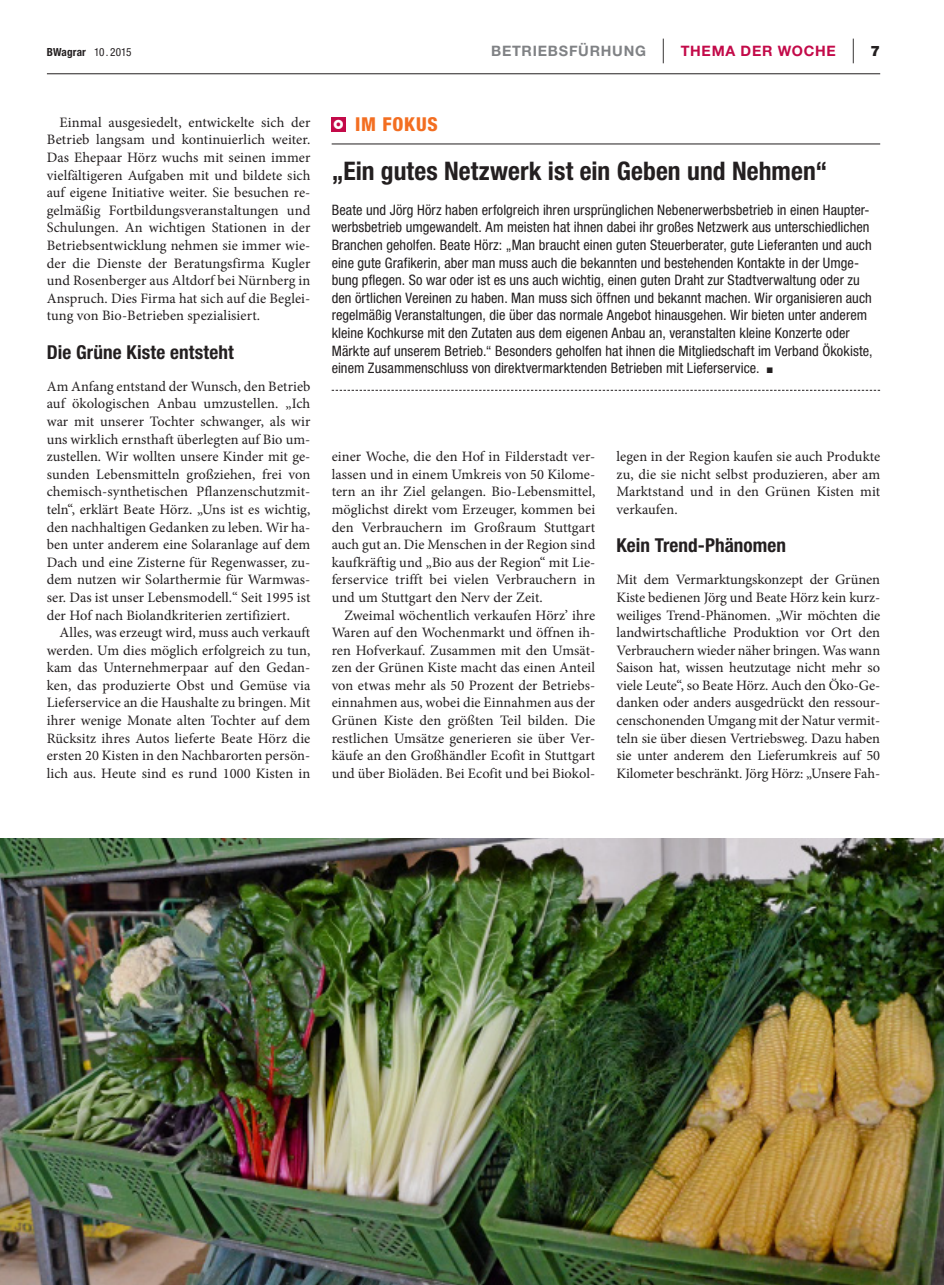
<style>
.page{position:relative;width:944px;height:1285px;background:#fff}
.page>*{position:absolute;margin:0;border:0;box-sizing:border-box;transform-origin:0 0}
.BWA_Info_Head{font:700 condensed 25.65px "Helvetica Neue LT Std";letter-spacing:.005em;color:#231f20}
.BWA_Zwischentitel{font:700 condensed 19.2px "Helvetica Neue LT Std";letter-spacing:.005em;color:#231f20}
.BWA_Info_Stichwort{font:800 condensed 19.2px "Helvetica Neue LT Std";letter-spacing:.04em;color:#f36e21}
.BWA_Grund_mit_Einzug{font:14.4px/17.5px "Minion Pro";letter-spacing:.005em;color:#231f20;text-align:justify}
.BWA_Grund_ohne_Einzu{font:14.4px/17.5px "Minion Pro";color:#231f20;text-align:justify}
.BWA_Info_Grund_Linie{font:condensed 14.4px/17.5px "Helvetica Neue LT Std";letter-spacing:.005em;color:#231f20}
.x_Seitenzahl_rechte{font:700 14.4px "Helvetica Neue LT Std";letter-spacing:.055em;color:#808285}
.t1{font:700 condensed 11.25px "Helvetica Neue LT Std";letter-spacing:.01em;color:#231f20}
.s1{font-weight:400}
.s2{font-weight:100;font-size:24.6px;color:#231f20}
.s3{color:#c30a49}
.s4{font-weight:900;color:#231f20}
</style>
<div class="page">
<hr style="left:47px;top:73px;width:833px;height:1px;background:#231f20">
<img style="left:0;top:838px;width:944px;height:446px">
<hr style="left:332px;top:143px;width:548px;height:1px;background:#231f20">
<svg style="left:332px;top:390px;width:548px;height:1px"></svg>
<div style="left:332px;top:117px;width:14px;height:14px;background:#c30a49"></div>
<p class="t1" style="left:47px;top:46px;width:86px">BWagrar <span class="s1">10 . 2015</span></p>
<p class="x_Seitenzahl_rechte" style="left:491px;top:42px;width:391px">BETRIEBSFÜRHUNG <span class="s2">|</span> <span class="s3">THEMA DER WOCHE</span> <span class="s2">|</span> <span class="s4">7</span></p>
<p class="BWA_Grund_mit_Einzug" style="left:47px;top:113px;width:265px;text-indent:13px">Einmal ausgesiedelt, entwickelte sich der Betrieb langsam und kontinuierlich weiter.<br>Das Ehepaar Hörz wuchs mit seinen immer vielfältigeren Aufgaben mit und bildete sich auf eigene Initiative weiter. Sie besuchen re&shy;gelmäßig Fortbildungsveranstaltungen und Schulungen. An wichtigen Stationen in der Betriebsentwicklung nehmen sie immer wie&shy;der die Dienste der Beratungsfirma Kugler und Rosenberger aus Altdorf bei Nürnberg in Anspruch. Dies Firma hat sich auf die Beglei&shy;tung von Bio-Betrieben spezialisiert.</p>
<p class="BWA_Zwischentitel" style="left:47px;top:340px;width:188px">Die Grüne Kiste entsteht</p>
<p class="BWA_Grund_ohne_Einzu" style="left:47px;top:377px;width:265px">Am Anfang entstand der Wunsch, den Betrieb auf ökologischen Anbau umzustellen. „Ich war mit unserer Tochter schwanger, als wir uns wirklich ernsthaft überlegten auf Bio um&shy;zustellen. Wir wollten unsere Kinder mit ge&shy;sunden Lebensmitteln großziehen, frei von chemisch-synthetischen Pflanzenschutzmit&shy;teln“, erklärt Beate Hörz. „Uns ist es wichtig, den nachhaltigen Gedanken zu leben. Wir ha&shy;ben unter anderem eine Solaranlage auf dem Dach und eine Zisterne für Regenwasser, zu&shy;dem nutzen wir Solarthermie für Warmwas&shy;ser. Das ist unser Lebensmodell.“ Seit 1995 ist der Hof nach Biolandkriterien zertifiziert.</p>
<p class="BWA_Grund_mit_Einzug" style="left:47px;top:623px;width:265px;text-indent:13px">Alles, was erzeugt wird, muss auch verkauft werden. Um dies möglich erfolgreich zu tun, kam das Unternehmerpaar auf den Gedan&shy;ken, das produzierte Obst und Gemüse via Lieferservice an die Haushalte zu bringen. Mit ihrer wenige Monate alten Tochter auf dem Rücksitz ihres Autos lieferte Beate Hörz die ersten 20 Kisten in den Nachbarorten persön&shy;lich aus. Heute sind es rund 1000 Kisten in</p>
<p class="BWA_Info_Stichwort" style="left:355px;top:112px;width:84px">IM FOKUS</p>
<p class="BWA_Info_Head" style="left:332px;top:155px;width:497px">„Ein gutes Netzwerk ist ein Geben und Nehmen“</p>
<p class="BWA_Info_Grund_Linie" style="left:332px;top:201px;width:543px">Beate und Jörg Hörz haben erfolgreich ihren ursprünglichen Nebenerwerbsbetrieb in einen Haupter&shy;werbsbetrieb umgewandelt. Am meisten hat ihnen dabei ihr großes Netzwerk aus unterschiedlichen Branchen geholfen. Beate Hörz: „Man braucht einen guten Steuerberater, gute Lieferanten und auch eine gute Grafikerin, aber man muss auch die bekannten und bestehenden Kontakte in der Umge&shy;bung pflegen. So war oder ist es uns auch wichtig, einen guten Draht zur Stadtverwaltung oder zu den örtlichen Vereinen zu haben. Man muss sich öffnen und bekannt machen. Wir organisieren auch regelmäßig Veranstaltungen, die über das normale Angebot hinausgehen. Wir bieten unter anderem kleine Kochkurse mit den Zutaten aus dem eigenen Anbau an, veranstalten kleine Konzerte oder Märkte auf unserem Betrieb.“ Besonders geholfen hat ihnen die Mitgliedschaft im Verband Ökokiste, einem Zusammenschluss von direktvermarktenden Betrieben mit Lieferservice. ■</p>
<p class="BWA_Grund_mit_Einzug" style="left:332px;top:448px;width:265px">einer Woche, die den Hof in Filderstadt ver&shy;lassen und in einem Umkreis von 50 Kilome&shy;tern an ihr Ziel gelangen. Bio-Lebensmittel, möglichst direkt vom Erzeuger, kommen bei den Verbrauchern im Großraum Stuttgart auch gut an. Die Menschen in der Region sind kaufkräftig und „Bio aus der Region“ mit Lie&shy;ferservice trifft bei vielen Verbrauchern in und um Stuttgart den Nerv der Zeit.</p>
<p class="BWA_Grund_mit_Einzug" style="left:332px;top:606px;width:265px;text-indent:13px">Zweimal wöchentlich verkaufen Hörz’ ihre Waren auf den Wochenmarkt und öffnen ih&shy;ren Hofverkauf. Zusammen mit den Umsät&shy;zen der Grünen Kiste macht das einen Anteil von etwas mehr als 50 Prozent der Betriebs&shy;einnahmen aus, wobei die Einnahmen aus der Grünen Kiste den größten Teil bilden. Die restlichen Umsätze generieren sie über Ver&shy;käufe an den Großhändler Ecofit in Stuttgart und über Bioläden. Bei Ecofit und bei Biokol-</p>
<p class="BWA_Grund_mit_Einzug" style="left:617px;top:448px;width:265px">legen in der Region kaufen sie auch Produkte zu, die sie nicht selbst produzieren, aber am Marktstand und in den Grünen Kisten mit verkaufen.</p>
<p class="BWA_Zwischentitel" style="left:617px;top:533px;width:171px">Kein Trend-Phänomen</p>
<p class="BWA_Grund_ohne_Einzu" style="left:617px;top:571px;width:265px">Mit dem Vermarktungskonzept der Grünen Kiste bedienen Jörg und Beate Hörz kein kurz&shy;weiliges Trend-Phänomen. „Wir möchten die landwirtschaftliche Produktion vor Ort den Verbrauchern wieder näher bringen. Was wann Saison hat, wissen heutzutage nicht mehr so viele Leute“, so Beate Hörz. Auch den Öko-Ge&shy;danken oder anders ausgedrückt den ressour&shy;censchonenden Umgang mit der Natur vermit&shy;teln sie über diesen Vertriebsweg. Dazu haben sie unter anderem den Lieferumkreis auf 50<br>Kilometer beschränkt. Jörg Hörz: „Unsere Fah-</p>
</div>
